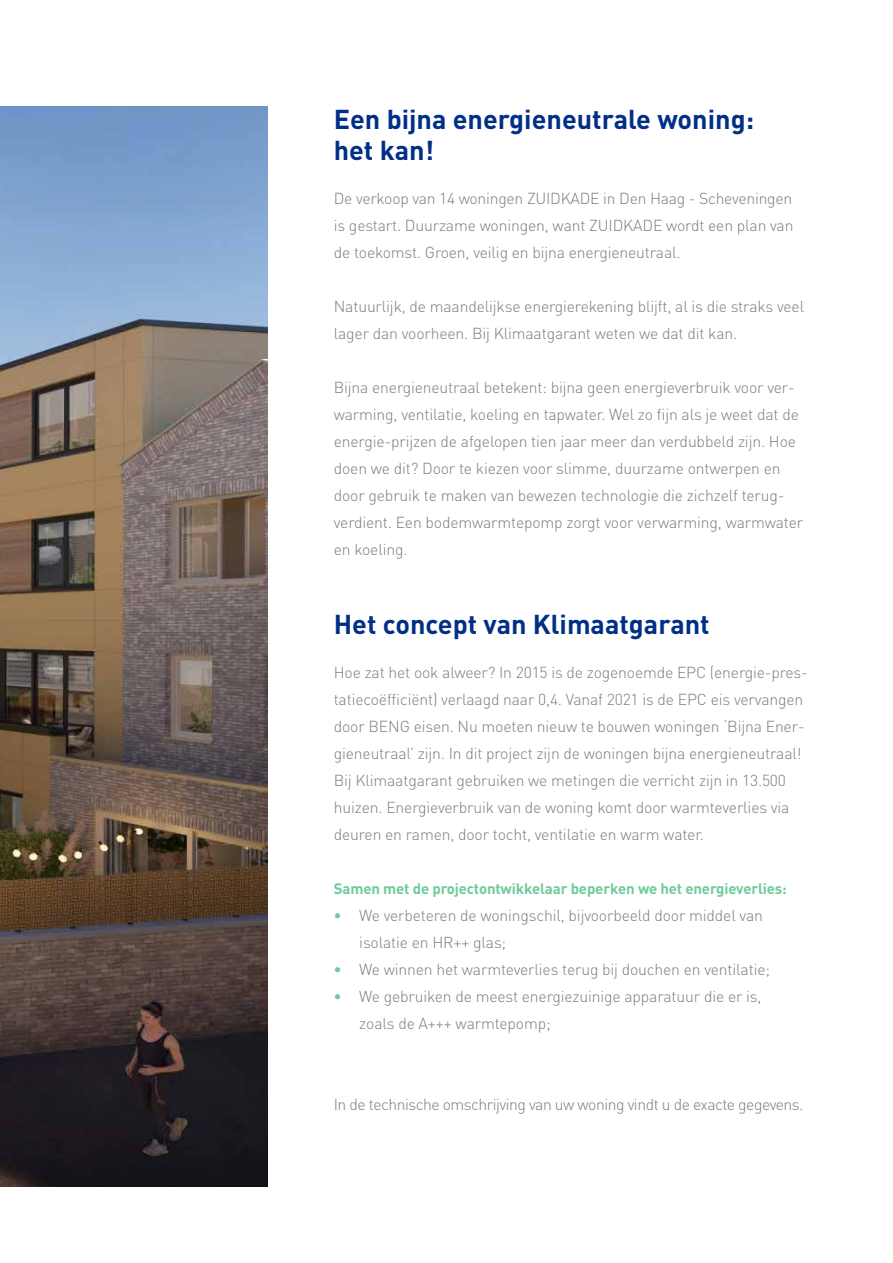
<style>
.page{position:relative;width:893px;height:1263px;background:#fff}
.page>*{position:absolute;margin:0;border:0;box-sizing:border-box;transform-origin:0 0}
.t1{font:700 27px/31.5px "DIN";color:#002f87}
.t2{font:300 15.75px/27px "DIN";letter-spacing:-.01em;color:#7b7c7e}
.t3{font:300 15.75px "DIN";letter-spacing:-.03em;color:#7b7c7e}
.t4{font:700 15px "DIN";letter-spacing:-.01em;color:#6ecb98}
.s1{font-weight:700;color:#6ecb98}
</style>
<div class="page">
<img style="left:0;top:106px;width:268px;height:1080px">
<h1 class="t1" style="left:334px;top:102px;width:422px">Een bijna energieneutrale woning: het kan!</h1>
<p class="t2" style="left:334px;top:184px;width:461px;text-align:justify">De verkoop van 14 woningen Zuidkade in Den Haag - Scheveningen is gestart. Duurzame woningen, want Zuidkade wordt een plan van de toekomst. Groen, veilig en bijna energieneutraal.</p>
<p class="t2" style="left:334px;top:292px;width:472px">Natuurlijk, de maandelijkse energierekening blijft, al is die straks veel lager dan voorheen. Bij Klimaatgarant weten we dat dit kan.</p>
<p class="t2" style="left:334px;top:373px;width:471px">Bijna energieneutraal betekent: bijna geen energieverbruik voor ver&shy;warming, ventilatie, koeling en tapwater. Wel zo fijn als je weet dat de energie-prijzen de afgelopen tien jaar meer dan verdubbeld zijn. Hoe doen we dit? Door te kiezen voor slimme, duurzame ontwerpen en door gebruik te maken van bewezen technologie die zichzelf terug&shy;verdient. Een bodemwarmtepomp zorgt voor verwarming, warmwater en koeling.</p>
<h1 class="t1" style="left:334px;top:608px;width:377px">Het concept van Klimaatgarant</h1>
<p class="t2" style="left:334px;top:658px;width:476px">Hoe zat het ook alweer? I n 2015 is de zogenoemde EPC (energie-pres&shy;tatiecoëfficiënt) verlaagd naar 0,4. Vanaf 2021 is de EPC eis vervangen door BENG eisen. Nu moeten nieuw te bouwen woningen ‘Bijna Ener&shy;gieneutraal’ zijn. I n dit project zijn de woningen bijna energieneutraal!<br>Bij Klimaatgarant gebruiken we metingen die verricht zijn in 13.500 huizen. Energieverbruik van de woning komt door warmteverlies via deuren en ramen, door tocht, ventilatie en warm water.</p>
<p class="t4" style="left:334px;top:879px;width:455px">Samen met de projectontwikkelaar beperken we het energieverlies:</p>
<p class="t2" style="left:359px;top:901px;width:405px;text-indent:-26px"><span class="s1">•</span> We verbeteren de woningschil, bijvoorbeeld door middel van isolatie en HR++ glas;</p>
<p class="t2" style="left:334px;top:955px;width:438px"><span class="s1">•</span> We winnen het warmteverlies terug bij douchen en ventilatie;</p>
<p class="t2" style="left:359px;top:982px;width:404px;text-indent:-26px"><span class="s1">•</span> We gebruiken de meest energiezuinige apparatuur die er is, zoals de A+++ warmtepomp;</p>
<p class="t3" style="left:334px;top:1094px;width:471px">I n de technische omschrijving van uw woning vindt u de exacte gegevens.</p>
</div>
